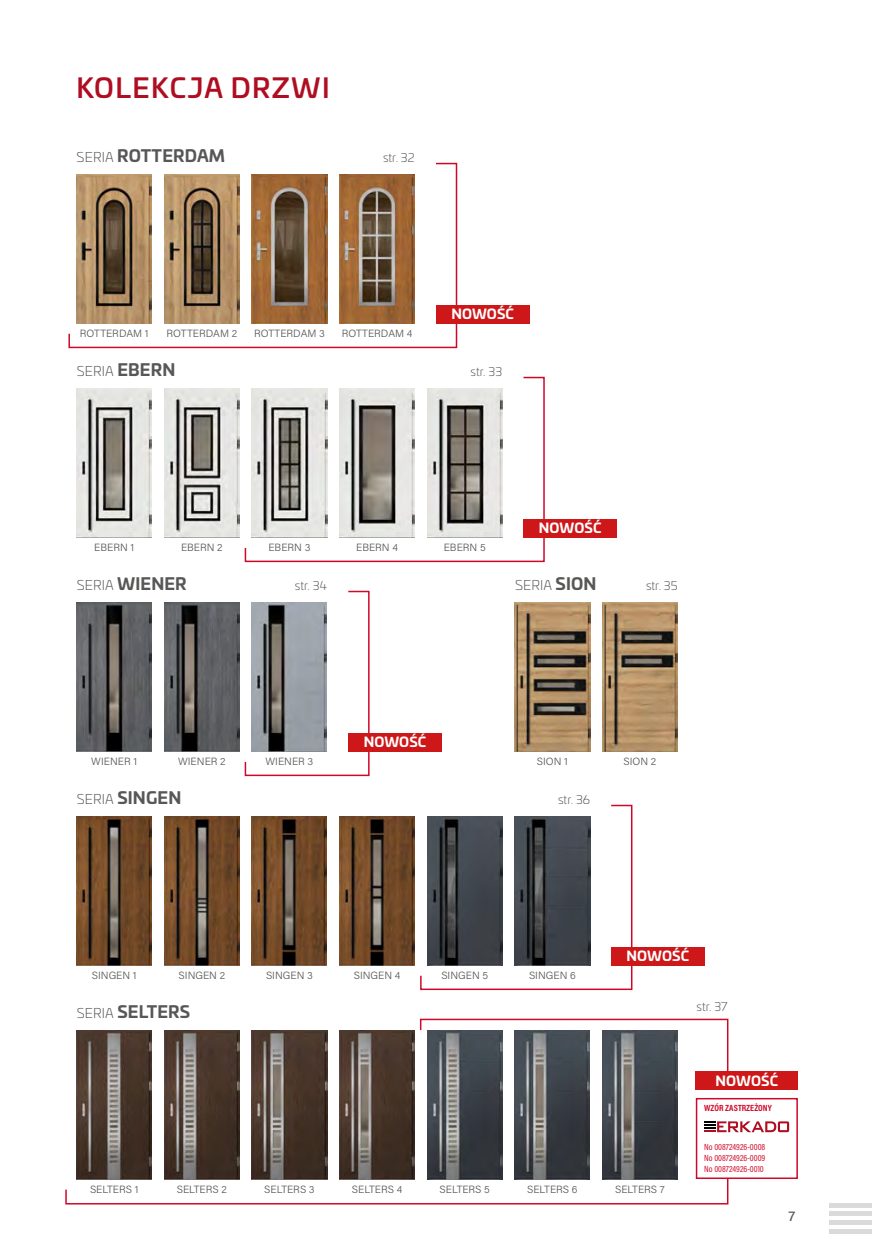
<style>
.page{position:relative;width:872px;height:1255px;background:#fff}
.page>*{position:absolute;margin:0;border:0;box-sizing:border-box;transform-origin:0 0}
.t1{font:500 27px "Univia Pro";letter-spacing:.05em;color:#af0d21}
.t2{font:700 16.5px "Univia Pro";letter-spacing:.01em;color:#575756}
.t3{font:700 13.5px "Univia Pro";letter-spacing:.01em;color:#fff}
.t4{font:300 13.5px "Univia Pro";letter-spacing:.01em;color:#575756}
.t5{font:500 13.5px "Acumin Pro";color:#575756}
.t6{font:300 12px "Univia Pro";color:#575756}
.t7{font:300 10.5px "Acumin Pro";color:#575756}
.t8{font:9px/10.8px "Acumin Pro Cond";color:#cf0829;text-align:justify}
.t9{font:700 9px "Acumin Pro Cond";color:#cf0829}
.s1{font-weight:300;font-size:13.5px}
.s2{font-weight:700;font-size:16.5px}
</style>
<div class="page">
<img style="left:77px;top:388px;width:75px;height:149px">
<img style="left:164px;top:388px;width:75px;height:149px">
<img style="left:77px;top:602px;width:75px;height:149px">
<img style="left:164px;top:602px;width:75px;height:149px">
<img style="left:515px;top:602px;width:75px;height:149px">
<img style="left:602px;top:602px;width:75px;height:149px">
<img style="left:76px;top:816px;width:76px;height:149px">
<img style="left:164px;top:816px;width:75px;height:149px">
<img style="left:252px;top:816px;width:75px;height:149px">
<img style="left:339px;top:816px;width:75px;height:149px">
<img style="left:77px;top:1030px;width:75px;height:146px">
<img style="left:164px;top:1030px;width:75px;height:146px">
<img style="left:427px;top:1072px;width:75px;height:104px">
<img style="left:252px;top:1030px;width:75px;height:146px">
<img style="left:515px;top:1072px;width:75px;height:104px">
<img style="left:339px;top:1030px;width:76px;height:146px">
<img style="left:602px;top:1072px;width:75px;height:104px">
<div style="left:829px;top:1202px;width:43px;height:5px;background:#dadada"></div>
<hr style="left:829px;top:1220px;width:43px;height:4px;background:#dadada">
<div style="left:829px;top:1211px;width:43px;height:5px;background:#dadada"></div>
<div style="left:829px;top:1228px;width:43px;height:5px;background:#dadada"></div>
<svg style="left:65px;top:1176px;width:664px;height:29px"></svg>
<svg style="left:420px;top:804px;width:213px;height:186px"></svg>
<svg style="left:68px;top:162px;width:390px;height:187px"></svg>
<svg style="left:244px;top:376px;width:301px;height:187px"></svg>
<svg style="left:419px;top:1018px;width:310px;height:54px"></svg>
<svg style="left:244px;top:590px;width:126px;height:186px"></svg>
<div style="left:611px;top:947px;width:93px;height:18px;background:#cd1719"></div>
<div style="left:436px;top:305px;width:93px;height:18px;background:#cd1719"></div>
<div style="left:523px;top:519px;width:94px;height:18px;background:#cd1719"></div>
<div style="left:696px;top:1071px;width:102px;height:18px;background:#cd1719"></div>
<div style="left:348px;top:733px;width:94px;height:18px;background:#cd1719"></div>
<div style="left:696px;top:1097px;width:102px;height:81px;background:#fff;border:2px solid #cf0829"></div>
<svg style="left:704px;top:1121px;width:85px;height:11px"></svg>
<h1 class="t1" style="left:77px;top:67px;width:255px">KOLEKCJA DRZWI</h1>
<h2 class="t2" style="left:77px;top:143px;width:150px"><span class="s1">SERIA</span> ROTTERDAM</h2>
<p class="t6" style="left:383px;top:149px;width:33px">str. 32</p>
<p class="t7" style="left:80px;top:326px;width:70px">ROTTERDAM 1</p>
<p class="t7" style="left:166px;top:326px;width:72px">ROTTERDAM 2</p>
<p class="t7" style="left:254px;top:326px;width:72px">ROTTERDAM 3</p>
<p class="t7" style="left:342px;top:326px;width:72px">ROTTERDAM 4</p>
<p class="t3" style="left:451px;top:303px;width:64px">NOWOŚĆ</p>
<p class="t4" style="left:77px;top:362px;width:100px">SERIA <span class="s2">EBERN</span></p>
<p class="t6" style="left:470px;top:363px;width:33px">str. 33</p>
<p class="t3" style="left:539px;top:517px;width:64px">NOWOŚĆ</p>
<p class="t7" style="left:94px;top:540px;width:41px">EBERN 1</p>
<p class="t7" style="left:181px;top:540px;width:43px">EBERN 2</p>
<p class="t7" style="left:268px;top:540px;width:44px">EBERN 3</p>
<p class="t7" style="left:356px;top:540px;width:43px">EBERN 4</p>
<p class="t7" style="left:444px;top:540px;width:43px">EBERN 5</p>
<h2 class="t2" style="left:77px;top:571px;width:111px"><span class="s1">SERIA</span> WIENER</h2>
<p class="t6" style="left:295px;top:577px;width:34px">str. 34</p>
<p class="t4" style="left:515px;top:575px;width:83px">SERIA <span class="s2">SION</span></p>
<p class="t6" style="left:646px;top:577px;width:33px">str. 35</p>
<p class="t3" style="left:364px;top:731px;width:64px">NOWOŚĆ</p>
<p class="t7" style="left:91px;top:754px;width:47px">WIENER 1</p>
<p class="t7" style="left:178px;top:754px;width:49px">WIENER 2</p>
<p class="t7" style="left:265px;top:754px;width:49px">WIENER 3</p>
<p class="t7" style="left:537px;top:754px;width:33px">SION 1</p>
<p class="t7" style="left:623px;top:754px;width:34px">SION 2</p>
<h2 class="t2" style="left:77px;top:784px;width:106px"><span class="s1">SERIA</span> SINGEN</h2>
<p class="t6" style="left:558px;top:791px;width:33px">str. 36</p>
<p class="t3" style="left:626px;top:945px;width:64px">NOWOŚĆ</p>
<p class="t7" style="left:92px;top:968px;width:46px">SINGEN 1</p>
<p class="t7" style="left:179px;top:968px;width:48px">SINGEN 2</p>
<p class="t7" style="left:266px;top:968px;width:48px">SINGEN 3</p>
<p class="t7" style="left:354px;top:968px;width:48px">SINGEN 4</p>
<p class="t7" style="left:441px;top:968px;width:48px">SINGEN 5</p>
<p class="t7" style="left:529px;top:968px;width:48px">SINGEN 6</p>
<h2 class="t2" style="left:77px;top:998px;width:115px"><span class="s1">SERIA</span> SELTERS</h2>
<p class="t6" style="left:696px;top:998px;width:33px">str. 37</p>
<p class="t7" style="left:90px;top:1182px;width:50px">SELTERS 1</p>
<p class="t7" style="left:177px;top:1182px;width:52px">SELTERS 2</p>
<p class="t7" style="left:264px;top:1182px;width:52px">SELTERS 3</p>
<p class="t7" style="left:352px;top:1182px;width:52px">SELTERS 4</p>
<p class="t7" style="left:439px;top:1182px;width:52px">SELTERS 5</p>
<p class="t7" style="left:527px;top:1182px;width:52px">SELTERS 6</p>
<p class="t7" style="left:615px;top:1182px;width:51px">SELTERS 7</p>
<p class="t3" style="left:715px;top:1069px;width:64px">NOWOŚĆ</p>
<p class="t9" style="left:704px;top:1102px;width:69px">WZÓR ZASTRZEŻONY</p>
<p class="t8" style="left:704px;top:1141px;width:63px">No 008724926-0008<br>No 008724926-0009<br>No 008724926-0010</p>
<p class="t5" style="left:788px;top:1207px;width:8px">7</p>
</div>
